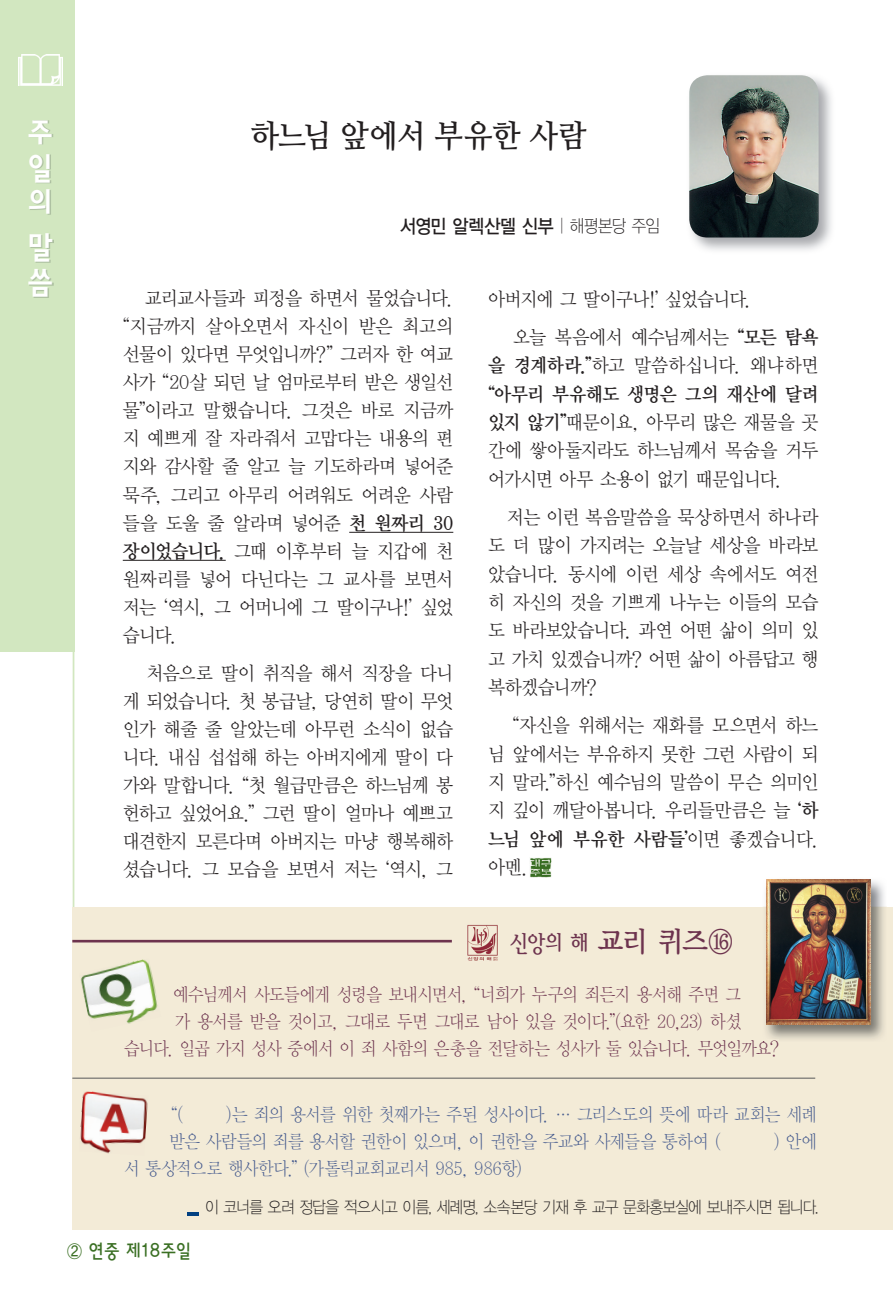
<style>
.page{position:relative;width:893px;height:1290px;background:#fff}
.page>*{position:absolute;margin:0;border:0;box-sizing:border-box;transform-origin:0 0}
.t1{font:31.5px "Nanum Myeongjo OTF Bold";letter-spacing:-.015em;color:#231f20;scale:.95 1}
.t2{font:31.5px/35.2px "YDVYGO24";color:#fff;text-align:justify;scale:.9 1}
.t3{font:22.75px "YDVY Mj O24";color:#6d334e;scale:.9 1}
.t4{font:19.25px/28px "YDVY Mj O32";letter-spacing:-.035em;color:#231f20;text-align:justify;scale:.94 1}
.t5{font:19.25px "YDVY Mj O32";letter-spacing:-.01em;color:#231f20;scale:.94 1}
.t6{font:19.25px "YDVY Mj O34";letter-spacing:.01em;color:#231f20;scale:.94 1}
.t7{font:19.25px "YDVY Mj O34";letter-spacing:-.025em;color:#231f20;scale:.94 1}
.t8{font:19.25px "YDVYGO33";letter-spacing:-.01em;color:#231f20;scale:.9 1}
.t9{font:19.25px "YDVYGO23";letter-spacing:-.005em;color:#3a6f23;scale:.9 1}
.t10{font:18.38px "YDVY Mj O31";letter-spacing:-.04em;color:#6d334e;scale:.9 1}
.t11{font:18.38px/27.1px "YDVY Mj O31";letter-spacing:-.02em;color:#465b8e;scale:.9 1}
.t12{font:16.62px "YDVYGO31";letter-spacing:-.05em;color:#231f20;scale:.9 1}
.s1{font-family:"YDVYGO31";font-size:17.5px}
.s2{font-family:"YDVY Mj O34"}
.s3{font-family:"YDVY Mj O32"}
.s4{font-size:31.5px}
</style>
<div class="page">
<hr style="left:349px;top:532px;width:104px;height:1px;background:#231f20">
<hr style="left:123px;top:560px;width:103px;height:1px;background:#231f20">
<img style="left:693px;top:79px;width:139px;height:172px">
<img style="left:689px;top:75px;width:130px;height:162px">
<div style="left:0;top:0;width:74px;height:652px;background:#d2e7c0"></div>
<img style="left:30px;top:121px;width:24px;height:176px">
<img style="left:19px;top:54px;width:43px;height:32px">
<img style="left:530px;top:857px;width:21px;height:20px">
<hr style="left:73px;top:636px;width:1px;height:580px;background:#d2e7c0">
<div style="left:72px;top:907px;width:821px;height:322px;background:#f3ebd7"></div>
<img style="left:80px;top:1091px;width:68px;height:63px">
<hr style="left:72px;top:940px;width:380px;height:2px;background:#6d334e">
<img style="left:81px;top:959px;width:77px;height:65px">
<img style="left:467px;top:924px;width:31px;height:37px">
<img style="left:763px;top:881px;width:124px;height:158px">
<svg style="left:763px;top:1040px;width:15px;height:2px"></svg>
<img style="left:766px;top:879px;width:105px;height:145px">
<hr style="left:72px;top:1078px;width:743px;height:1px;background:#57585a">
<svg style="left:187px;top:1212px;width:12px;height:3px"></svg>
<h1 class="t2" style="left:28px;top:116px;width:30px">주 일 의</h1>
<h1 class="t2" style="left:28px;top:230px;width:30px">말 씀</h1>
<h1 class="t1" style="left:251px;top:116px;width:355px">하느님 앞에서 부유한 사람</h1>
<p class="t8" style="left:400px;top:215px;width:290px">서영민 알렉산델 신부 <span class="s1">| 해평본당 주임</span></p>
<p class="t4" style="left:123px;top:285px;width:353px;text-indent:22px">교리교사들과 피정을 하면서 물었습니다. “지금까지 살아오면서 자신이 받은 최고의 선물이 있다면 무엇입니까?” 그러자 한 여교 사가 “20살 되던 날 엄마로부터 받은 생일선 물”이라고 말했습니다. 그것은 바로 지금까 지 예쁘게 잘 자라줘서 고맙다는 내용의 편 지와 감사할 줄 알고 늘 기도하라며 넣어준 묵주, 그리고 아무리 어려워도 어려운 사람 들을 도울 줄 알라며 넣어준 <span class="s2">천 원짜리 30 장이었습니다.</span> 그때 이후부터 늘 지갑에 천 원짜리를 넣어 다닌다는 그 교사를 보면서 저는 ‘역시, 그 어머니에 그 딸이구나!’ 싶었 습니다.</p>
<p class="t4" style="left:123px;top:659px;width:353px;text-indent:24px">처음으로 딸이 취직을 해서 직장을 다니 게 되었습니다. 첫 봉급날, 당연히 딸이 무엇 인가 해줄 줄 알았는데 아무런 소식이 없습 니다. 내심 섭섭해 하는 아버지에게 딸이 다 가와 말합니다. “첫 월급만큼은 하느님께 봉 헌하고 싶었어요.” 그런 딸이 얼마나 예쁘고 대견한지 모른다며 아버지는 마냥 행복해하 셨습니다. 그 모습을 보면서 저는 ‘역시, 그</p>
<p class="t4" style="left:513px;top:280px;width:326px;line-height:38.3px;text-indent:-25px">아버지에 그 딸이구나!’ 싶었습니다.<br>오늘 복음에서 예수님께서는 <span class="s2">“모든 탐욕</span></p>
<p class="t5" style="left:488px;top:354px;width:353px"><span class="s2">을 경계하라.”</span>하고 말씀하십니다. 왜냐하면</p>
<p class="t7" style="left:488px;top:382px;width:353px">“아무리 부유해도 생명은 그의 재산에 달려</p>
<p class="t4" style="left:488px;top:408px;width:353px"><span class="s2">있지 않기”</span>때문이요, 아무리 많은 재물을 곳 간에 쌓아둘지라도 하느님께서 목숨을 거두 어가시면 아무 소용이 없기 때문입니다.</p>
<p class="t4" style="left:488px;top:503px;width:353px;text-indent:19px">저는 이런 복음말씀을 묵상하면서 하나라 도 더 많이 가지려는 오늘날 세상을 바라보 았습니다. 동시에 이런 세상 속에서도 여전 히 자신의 것을 기쁘게 나누는 이들의 모습 도 바라보았습니다. 과연 어떤 삶이 의미 있 고 가치 있겠습니까? 어떤 삶이 아름답고 행 복하겠습니까?</p>
<p class="t4" style="left:488px;top:711px;width:353px;text-indent:25px">“자신을 위해서는 재화를 모으면서 하느 님 앞에서는 부유하지 못한 그런 사람이 되 지 말라.”하신 예수님의 말씀이 무슨 의미인 지 깊이 깨달아봅니다. 우리들만큼은 늘 <span class="s2">‘하</span></p>
<p class="t6" style="left:488px;top:828px;width:353px">느님 앞에 부유한 사람들’<span class="s3">이면 좋겠습니다.</span></p>
<p class="t4" style="left:488px;top:853px;width:44px">아멘.</p>
<p class="t3" style="left:510px;top:930px;width:250px">신앙의 해 <span class="s4">교리 퀴즈</span><span class="s4">⒃</span></p>
<p class="t10" style="left:173px;top:983px;width:633px">예수님께서 사도들에게 성령을 보내시면서, “너희가 누구의 죄든지 용서해 주면 그</p>
<p class="t10" style="left:175px;top:1010px;width:631px">가 용서를 받을 것이고, 그대로 두면 그대로 남아 있을 것이다.”(요한 20,23) 하셨</p>
<p class="t10" style="left:124px;top:1037px;width:729px">습니다. 일곱 가지 성사 중에서 이 죄 사함의 은총을 전달하는 성사가 둘 있습니다. 무엇일까요?</p>
<p class="t11" style="left:170px;top:1100px;width:721px;text-indent:57px">)는 죄의 용서를 위한 첫째가는 주된 성사이다. … 그리스도의 뜻에 따라 교회는 세례 받은 사람들의 죄를 용서할 권한이 있으며, 이 권한을 주교와 사제들을 통하여 (</p>
<p class="t11" style="left:171px;top:1100px;width:14px">“(</p>
<p class="t11" style="left:774px;top:1127px;width:49px">) 안에</p>
<p class="t11" style="left:124px;top:1155px;width:444px">서 통상적으로 행사한다.” (가톨릭교회교리서 985, 986항)</p>
<p class="t9" style="left:67px;top:1240px;width:140px">② 연중 제18주일</p>
<p class="t12" style="left:205px;top:1198px;width:683px">이 코너를 오려 정답을 적으시고 이름, 세례명, 소속본당 기재 후 교구 문화홍보실에 보내주시면 됩니다.</p>
</div>
